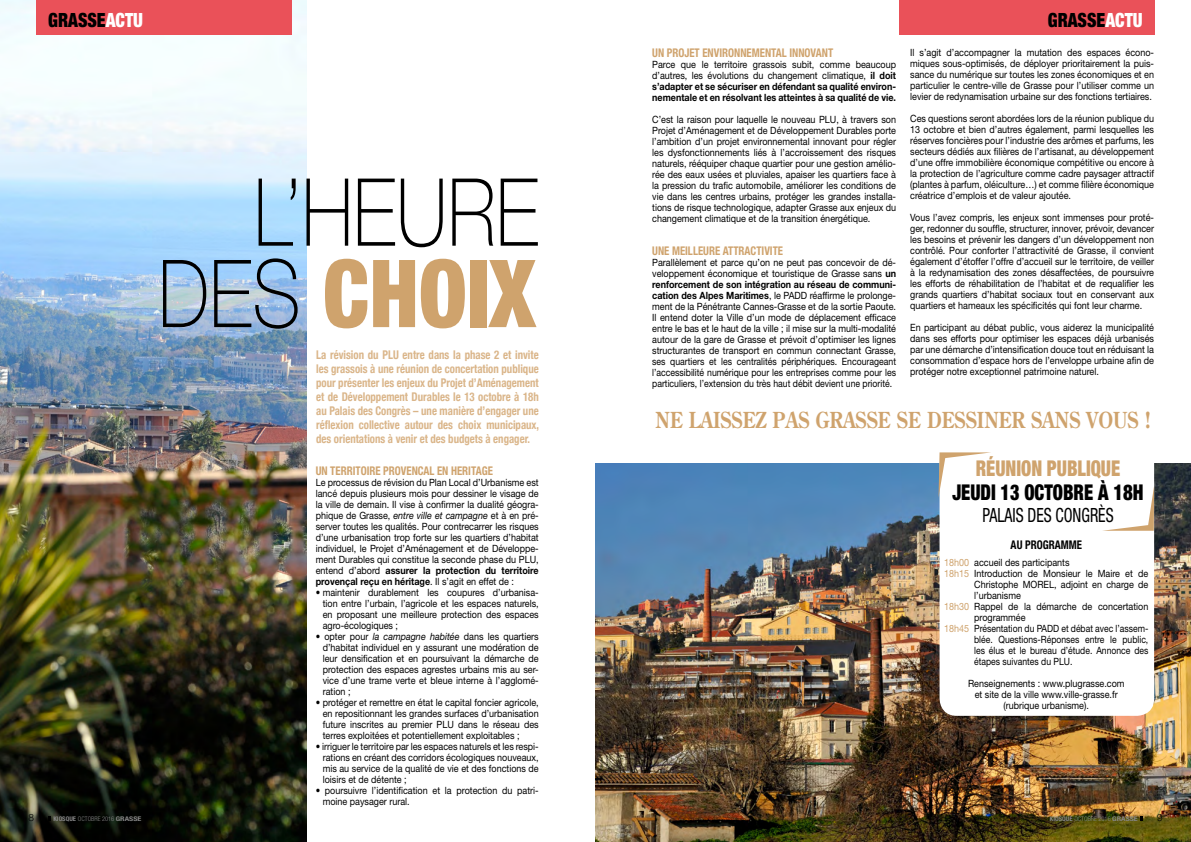
<style>
.page{position:relative;width:1191px;height:842px;background:#fff}
.page>*{position:absolute;margin:0;border:0;box-sizing:border-box;transform-origin:0 0}
.gros_titre{font:900 condensed 93.9px "Helvetica Neue LT Std";color:#cfa36d;scale:.92 1}
.gros_titre-2{font:100 93.9px "Helvetica Neue LT Std";color:#000;scale:.82 1}
.txt_courant_gras{font:700 22px "Century Old Style Std";color:#cfa36d;scale:.83 1}
.infos{font:900 condensed 21.8px "Helvetica Neue LT Std";color:#000;scale:.84 1}
.infos-2{font:900 condensed 21.8px "Helvetica Neue LT Std";color:#cfa36d;scale:.84 1}
.t1{font:900 condensed 19.6px "Helvetica Neue LT Std";color:#000;scale:.9 1}
.infos-3{font:condensed 19.6px "Helvetica Neue LT Std";color:#000;scale:.81 1}
.txt_courant_gras-2{font:700 condensed 12px/14px "Helvetica Neue";color:#dab589;text-align:justify;scale:.9 1}
.txt_courant{font:700 condensed 12px "Helvetica Neue LT Std";color:#cfa36d;scale:.9 1}
.txt_courant_gras-3{font:700 condensed 12px "Helvetica Neue LT Std";color:#000;scale:.9 1}
.txt_courant-2{font:10px/11px "Helvetica Neue LT Std";color:#000;text-align:justify;scale:.9 1}
.txt_courant_gras-4{font:10px/11px "Helvetica Neue LT Std";color:#000;text-align:justify;scale:.9 1}
.txt_courant-3{font:700 10px/11px "Helvetica Neue LT Std";color:#000;text-align:justify;scale:.9 1}
.txt_courant_gras-5{font:10px/11px "Helvetica Neue LT Std";color:#000;text-align:justify;scale:.86 1}
.t2{font:300 10px "Helvetica Neue LT Std";color:#000}
.t3{font:700 condensed 6.4px "Helvetica Neue LT Std";color:#878787}
.s1{color:#fff}
.s2{font-weight:100;font-stretch:normal;color:#000}
.s3{font-style:italic}
.s4{font-weight:700}
.s5{color:#cfa36d}
.s6{font-weight:400}
.s7{font-weight:300}
</style>
<div class="page">
<img style="left:595px;top:463px;width:596px;height:379px">
<img style="left:0;top:0;width:306px;height:842px">
<svg style="left:48px;top:816px;width:3px;height:5px"></svg>
<div style="left:37px;top:0;width:255px;height:34px;background:#ea5159"></div>
<div style="left:899px;top:0;width:255px;height:34px;background:#ea5159"></div>
<svg style="left:939px;top:463px;width:215px;height:253px"></svg>
<svg style="left:1102px;top:486px;width:52px;height:45px"></svg>
<svg style="left:938px;top:452px;width:53px;height:45px"></svg>
<p class="t1" style="left:48px;top:8px;width:107px">GRASSE<span class="s1">ACTU</span></p>
<p class="t1" style="left:1047px;top:8px;width:107px">GRASSE<span class="s1">ACTU</span></p>
<p class="gros_titre-2" style="left:254px;top:159px;width:349px">L’HEURE</p>
<p class="gros_titre" style="left:158px;top:236px;width:411px"><span class="s2">DES</span> CHOIX</p>
<p class="txt_courant_gras-2" style="left:316px;top:347px;width:249px">La révision du PLU entre dans la phase 2 et invite les grassois à une réunion de concertation publique pour présenter les enjeux du Projet d’Aménagement et de Développement Durables le 13 octobre à 18h au Palais des Congrès – une manière d’engager une réflexion collective autour des choix municipaux, des orientations à venir et des budgets à engager.</p>
<p class="txt_courant" style="left:316px;top:463px;width:198px">UN TERRITOIRE PROVENCAL EN HERITAGE</p>
<p class="txt_courant-2" style="left:316px;top:477px;width:249px">Le processus de révision du Plan Local d’Urbanisme est lancé depuis plusieurs mois pour dessiner le visage de la ville de demain. Il vise à confirmer la dualité géogra&shy;phique de Grasse, <span class="s3">entre ville et campagne</span> et à en pré&shy;server toutes les qualités. Pour contrecarrer les risques d’une urbanisation trop forte sur les quartiers d’habitat individuel, le Projet d’Aménagement et de Développe&shy;ment Durables qui constitue la seconde phase du PLU, entend d’abord <span class="s4">assurer la protection du territoire provençal reçu en héritage</span>. Il s’agit en effet de :</p>
<p class="txt_courant-2" style="left:323px;top:587px;width:241px;text-indent:-7px">• maintenir durablement les coupures d’urbanisa&shy;tion entre l’urbain, l’agricole et les espaces naturels, en proposant une meilleure protection des espaces agro-écologiques ;</p>
<p class="txt_courant-2" style="left:323px;top:631px;width:241px;text-indent:-7px">• opter pour <span class="s3">la campagne habitée</span> dans les quartiers d’habitat individuel en y assurant une modération de leur densification et en poursuivant la démarche de protection des espaces agrestes urbains mis au ser&shy;vice d’une trame verte et bleue interne à l’agglomé&shy;ration ;</p>
<p class="txt_courant-2" style="left:323px;top:697px;width:242px;text-indent:-7px">• protéger et remettre en état le capital foncier agricole, en repositionnant les grandes surfaces d’urbanisation future inscrites au premier PLU dans le réseau des terres exploitées et potentiellement exploitables ;</p>
<p class="txt_courant-2" style="left:323px;top:741px;width:242px;text-indent:-7px">• irriguer le territoire par les espaces naturels et les respi&shy;rations en créant des corridors écologiques nouveaux, mis au service de la qualité de vie et des fonctions de loisirs et de détente ;</p>
<p class="txt_courant-2" style="left:323px;top:785px;width:241px;text-indent:-7px">• poursuivre l’identification et la protection du patri&shy;moine paysager rural.</p>
<p class="txt_courant-2" style="left:910px;top:47px;width:272px">Il s’agit d’accompagner la mutation des espaces écono&shy;miques sous-optimisés, de déployer prioritairement la puis&shy;sance du numérique sur toutes les zones économiques et en particulier le centre-ville de Grasse pour l’utiliser comme un levier de redynamisation urbaine sur des fonctions tertiaires.</p>
<p class="txt_courant-2" style="left:910px;top:113px;width:272px">Ces questions seront abordées lors de la réunion publique du 13 octobre et bien d’autres également, parmi lesquelles les réserves foncières pour l’industrie des arômes et parfums, les secteurs dédiés aux filières de l’artisanat, au développement d’une offre immobilière économique compétitive ou encore à la protection de l’agriculture comme cadre paysager attractif (plantes à parfum, oléiculture…) et comme filière économique créatrice d’emplois et de valeur ajoutée.</p>
<p class="txt_courant-2" style="left:910px;top:212px;width:272px">Vous l’avez compris, les enjeux sont immenses pour proté&shy;ger, redonner du souffle, structurer, innover, prévoir, devancer les besoins et prévenir les dangers d’un développement non contrôlé. Pour conforter l’attractivité de Grasse, il convient également d’étoffer l’offre d’accueil sur le territoire, de veiller à la redynamisation des zones désaffectées, de poursuivre les efforts de réhabilitation de l’habitat et de requalifier les grands quartiers d’habitat sociaux tout en conservant aux quartiers et hameaux les spécificités qui font leur charme.</p>
<p class="txt_courant-2" style="left:910px;top:322px;width:272px">En participant au débat public, vous aiderez la municipalité dans ses efforts pour optimiser les espaces déjà urbanisés par une démarche d’intensification douce tout en réduisant la consommation d’espace hors de l’enveloppe urbaine afin de protéger notre exceptionnel patrimoine naturel.</p>
<p class="txt_courant_gras" style="left:655px;top:405px;width:598px">NE LAISSEZ PAS GRASSE SE DESSINER SANS VOUS !</p>
<p class="infos-2" style="left:975px;top:455px;width:174px">RÉUNION PUBLIQUE</p>
<p class="infos" style="left:952px;top:479px;width:229px">JEUDI 13 OCTOBRE À 18H</p>
<p class="infos-3" style="left:982px;top:504px;width:164px">PALAIS DES CONGRÈS</p>
<p class="txt_courant_gras-3" style="left:1010px;top:537px;width:81px">AU PROGRAMME</p>
<p class="txt_courant_gras-4" style="left:944px;top:556px;width:141px"><span class="s5">18h00</span> accueil des participants</p>
<p class="txt_courant_gras-4" style="left:974px;top:567px;width:195px;text-indent:-30px"><span class="s5">18h15</span> Introduction de Monsieur le Maire et de Christophe MOREL, adjoint en charge de l’urbanisme</p>
<p class="txt_courant_gras-4" style="left:974px;top:600px;width:195px;text-indent:-30px"><span class="s5">18h30</span> Rappel de la démarche de concertation programmée</p>
<p class="txt_courant_gras-5" style="left:974px;top:622px;width:204px;text-indent:-30px"><span class="s5">18h45</span> Présentation du PADD et débat avec l’assem&shy;blée. Questions-Réponses entre le public, les élus et le bureau d’étude. Annonce des étapes suivantes du PLU.</p>
<p class="txt_courant_gras-4" style="left:968px;top:677px;width:175px">Renseignements : www.plugrasse.com</p>
<p class="txt_courant_gras-4" style="left:974px;top:688px;width:160px">et site de la ville www.ville-grasse.fr</p>
<p class="txt_courant_gras-4" style="left:1003px;top:699px;width:96px">(rubrique urbanisme).</p>
<p class="txt_courant" style="left:652px;top:46px;width:203px">UN PROJET ENVIRONNEMENTAL INNOVANT</p>
<p class="txt_courant-3" style="left:652px;top:59px;width:272px"><span class="s6">Parce que le territoire grassois subit, comme beaucoup d’autres, les évolutions du changement climatique,</span> il doit s’adapter et se sécuriser en défendant sa qualité environ&shy;nementale et en résolvant les atteintes à sa qualité de vie.</p>
<p class="txt_courant-2" style="left:652px;top:114px;width:272px">C’est la raison pour laquelle le nouveau PLU, à travers son Projet d’Aménagement et de Développement Durables porte l’ambition d’un projet environnemental innovant pour régler les dysfonctionnements liés à l’accroissement des risques naturels, rééquiper chaque quartier pour une gestion amélio&shy;rée des eaux usées et pluviales, apaiser les quartiers face à la pression du trafic automobile, améliorer les conditions de vie dans les centres urbains, protéger les grandes installa&shy;tions de risque technologique, adapter Grasse aux enjeux du changement climatique et de la transition énergétique.</p>
<p class="txt_courant" style="left:652px;top:244px;width:147px">UNE MEILLEURE ATTRACTIVITE</p>
<p class="txt_courant-2" style="left:652px;top:257px;width:272px">Parallèlement et parce qu’on ne peut pas concevoir de dé&shy;veloppement économique et touristique de Grasse sans <span class="s4">un renforcement de son intégration au réseau de communi&shy;cation des Alpes Maritimes</span>, le PADD réaffirme le prolonge&shy;ment de la Pénétrante Cannes-Grasse et de la sortie Paoute.<br>Il entend doter la Ville d’un mode de déplacement efficace entre le bas et le haut de la ville ; il mise sur la multi-modalité autour de la gare de Grasse et prévoit d’optimiser les lignes structurantes de transport en commun connectant Grasse, ses quartiers et les centralités périphériques. Encourageant l’accessibilité numérique pour les entreprises comme pour les particuliers, l’extension du très haut débit devient une priorité.</p>
<p class="t2" style="left:28px;top:811px;width:7px">8</p>
<p class="t3" style="left:53px;top:815px;width:89px">KIOSQUE <span class="s7">OCTOBRE 2016</span> GRASSE</p>
<p class="t3" style="left:1050px;top:815px;width:89px">KIOSQUE <span class="s7">OCTOBRE 2016</span> GRASSE</p>
<p class="t2" style="left:1157px;top:811px;width:7px">9</p>
</div>
